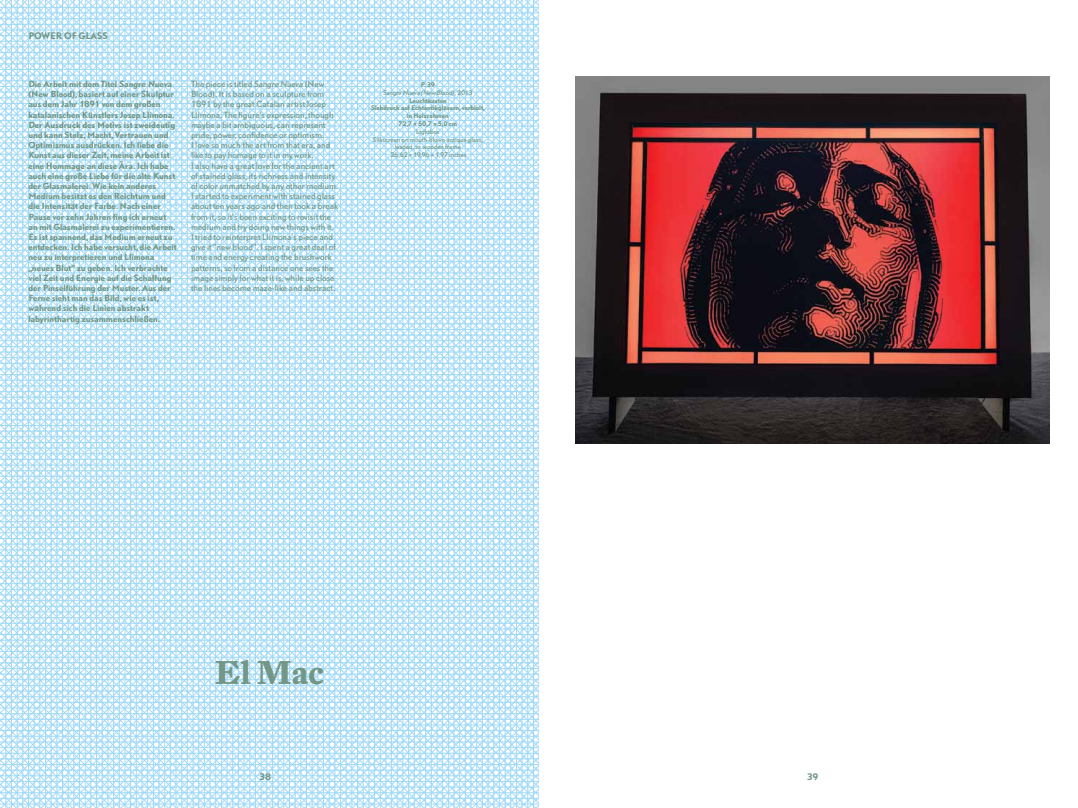
<style>
.page{position:relative;width:1078px;height:808px;background:#fff}
.page>*{position:absolute;margin:0;border:0;box-sizing:border-box;transform-origin:0 0}
.t1{font:700 32.5px "DTL Fleischmann T";color:#729786}
.t2{font:700 8.5px "DTL Nobel T";letter-spacing:-.01em;color:#729786}
.t3{font:700 8px/10.2px "DTL Nobel T";color:#729786}
.t4{font:8px/10.2px "DTL Nobel T";letter-spacing:-.005em;color:#729786}
.t5{font:700 6px/7.8px "DTL Nobel T";color:#729786;text-align:center}
.t6{font:6px/7.8px "DTL Nobel T";letter-spacing:-.01em;color:#729786;text-align:center}
.s1{font-style:italic}
.s2{font-weight:400;font-style:italic}
.s3{font-weight:400}
</style>
<div class="page">
<svg style="left:0;top:0;width:539px;height:808px"></svg>
<svg style="left:0;top:436px;width:307px;height:372px"></svg>
<img style="left:575px;top:77px;width:474px;height:366px">
<p class="t2" style="left:28px;top:30px;width:81px">Power of glass</p>
<p class="t3" style="left:28px;top:79px;width:150px">Die Arbeit mit dem Titel <span class="s1">Sangre Nueva </span>(New Blood), basiert auf einer Skulptur aus dem Jahr 1891 von dem großen katalanischen Künstlers Josep Llimona.<br>Der Ausdruck des Motivs ist zweideutig und kann Stolz, Macht, Vertrauen und Optimismus ausdrücken. Ich liebe die Kunst aus dieser Zeit, meine Arbeit ist eine Hommage an diese Ära. Ich habe auch eine große Liebe für die alte Kunst der Glasmalerei. Wie kein anderes Medium besitzt es den Reichtum und die Intensität der Farbe. Nach einer Pause vor zehn Jahren fing ich erneut an mit Glasmalerei zu experimentieren.<br>Es ist spannend, das Medium erneut zu entdecken. Ich habe versucht, die Arbeit neu zu interpretieren und Llimona „neues Blut“ zu geben. Ich verbrachte viel Zeit und E nergie auf die Schaffung der Pinselführung der Muster. Aus der Ferne sieht man das Bild, wie es ist, während sich die Linien abstrakt labyrinthartig zusammenschließen.</p>
<p class="t4" style="left:191px;top:79px;width:148px">The piece is titled <span class="s1">Sangre Nueva</span> (New Blood). It is based on a sculpture from 1891 by the great Catalan artist Josep Llimona. The figure’s expression, though maybe a bit ambiguous, can represent pride, power, confidence or optimism.<br>I love so much the art from that era, and like to pay homage to it in my work.<br>I also have a great love for the ancient art of stained glass, its richness and intensity of color unmatched by any other medium.<br>I started to experiment with stained glass about ten years ago and then took a break from it, so it’s been exciting to revisit the medium and try doing new things with it.<br>I tried to reinterpret Llimona’s piece and give it “new blood”. I spent a great deal of time and energy creating the brushwork patterns, so from a distance one sees the image simply for what it is, while up close the lines become maze-like and abstract.</p>
<p class="t5" style="left:371px;top:81px;width:115px">P. 39<br><span class="s2">Sangre Nueva (New Blood)</span><span class="s3">, 2013<br></span>Leuchtkasten<br>Siebdruck auf Echtantikgläsern, verbleit, in Holzrahmen<br>72,7 × 50,7 × 5,0 cm</p>
<p class="t6" style="left:373px;top:127px;width:111px">Lightbox<br>Silkscreen on mouth-blown antique glass, leaded, in wooden frame<br>26,62 × 19,96 × 1,97 inches</p>
<h1 class="t1" style="left:215px;top:652px;width:110px">El Mac</h1>
<p class="t2" style="left:259px;top:770px;width:13px">38</p>
<p class="t2" style="left:806px;top:770px;width:13px">39</p>
</div>
